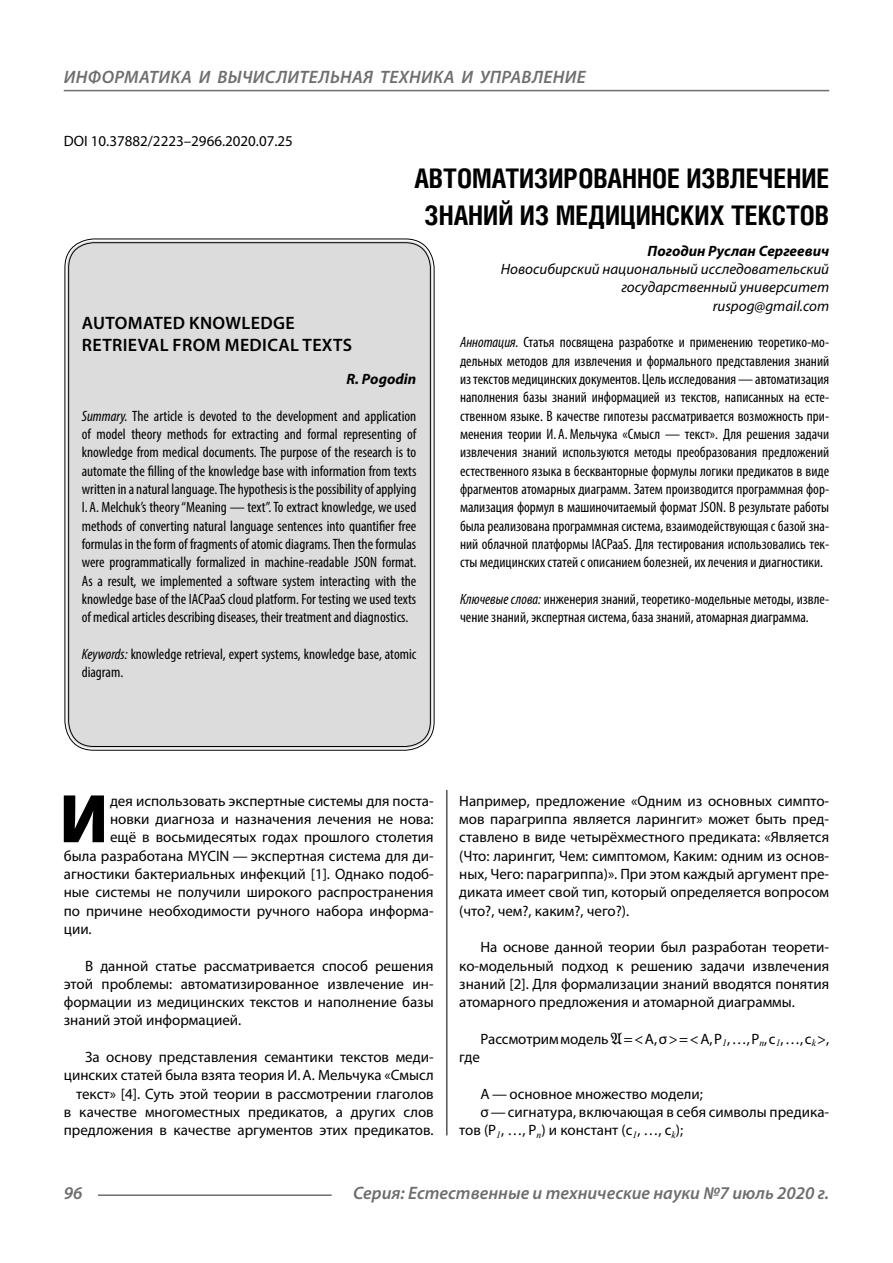
<style>
.page{position:relative;width:893px;height:1263px;background:#fff}
.page>*{position:absolute;margin:0;border:0;box-sizing:border-box;transform-origin:0 0}
.Bukvica{font:900 69.3px "Myriad Pro";color:#000}
.Header{font:700 27px/37.5px "Helios Cond C";color:#000;text-align:center}
.t1{font:italic 600 18px "Myriad Pro";color:#6e6e6e}
.Header-eng{font:600 18px/21.6px "Myriad Pro";letter-spacing:.02em;color:#000}
.Normal{font:15px/18.3px "Myriad Pro";color:#000;text-align:justify}
.Annotation-rus{font:condensed 15px/18.3px "Myriad Pro";color:#000;text-align:justify}
.Annotation-eng{font:condensed 15px/18.3px "Myriad Pro";color:#000;text-align:justify}
.Bukvica-2{font:15px "Myriad Pro";color:#000}
.Normal_0{font:15px/18.3px "Myriad Pro";color:#000}
.Author-doc{font:italic 15px/18.3px "Myriad Pro";color:#000;text-align:right}
.DOI{font:15px "Myriad Pro";color:#000}
.Author{font:italic 700 15px "Myriad Pro";color:#000}
.Author-email{font:italic 15px "Myriad Pro";color:#000}
.Author-eng{font:italic 700 15px "Myriad Pro";color:#000}
.s1{font-style:italic}
</style>
<div class="page">
<hr style="left:446px;top:787px;width:1px;height:348px;background:#000">
<div style="left:67px;top:241px;width:365px;height:507px;background:#dcdcdc;border-radius:27px"></div>
<hr style="left:98px;top:1194px;width:234px;height:2px;background:#6e6e6e">
<hr style="left:64px;top:90px;width:765px;height:1px;background:#6e6e6e">
<p class="t1" style="left:64px;top:66px;width:25px">Информатика</p>
<p class="t1" style="left:199px;top:66px;width:55px">и вычислител</p>
<p class="t1" style="left:330px;top:66px;width:23px">ьная</p>
<p class="t1" style="left:380px;top:66px;width:12px">техника</p>
<p class="t1" style="left:461px;top:66px;width:31px">и управление</p>
<p class="DOI" style="left:64px;top:132px;width:231px">DOI 10.37882/2223–2966.2020.07.25</p>
<p class="Header" style="left:414px;top:159px;width:416px">АВТОМАТИЗИРОВАННОЕ ИЗВЛЕЧЕНИЕ<br>ЗНАНИЙ ИЗ МЕДИЦИНСКИХ ТЕКСТОВ</p>
<p class="Author" style="left:648px;top:241px;width:183px">Погодин Руслан Сергеевич</p>
<p class="Author-doc" style="left:501px;top:260px;width:330px">Новосибирский национальный исследовательский государственный университет</p>
<p class="Author-email" style="left:713px;top:296px;width:118px">ruspog@gmail.com</p>
<p class="Annotation-rus" style="left:460px;top:333px;width:371px"><span class="s1">Аннотация.</span> Статья посвящена разработке и применению теоретико-мо&shy;дельных методов для извлечения и формального представления знаний из текстов медицинских документов. Цель исследования — автоматизация наполнения базы знаний информацией из текстов, написанных на есте&shy;ственном языке. В качестве гипотезы рассматривается возможность при&shy;менения теории И. А. Мельчука «Смысл — текст». Для решения задачи извлечения знаний используются методы преобразования предложений естественного языка в бескванторные формулы логики предикатов в виде фрагментов атомарных диаграмм. Затем производится программная фор&shy;мализация формул в машиночитаемый формат JSON. В результате работы была реализована программная система, взаимодействующая с базой зна&shy;ний облачной платформы IACPaaS. Для тестирования использовались тек&shy;сты медицинских статей с описанием болезней, их лечения и диагностики.</p>
<p class="Annotation-rus" style="left:460px;top:590px;width:371px"><span class="s1">Ключевые слова:</span> инженерия знаний, теоретико-модельные методы, извле&shy;чение знаний, экспертная система, база знаний, атомарная диаграмма.</p>
<p class="Header-eng" style="left:82px;top:312px;width:272px">AUTOMATED KNOWLEDGE<br>RETRIEVAL FROM MEDICAL TEXTS</p>
<p class="Author-eng" style="left:347px;top:369px;width:71px">R. Pogodin</p>
<p class="Annotation-eng" style="left:82px;top:406px;width:336px"><span class="s1">Summary.</span> The article is devoted to the development and application of model theory methods for extracting and formal representing of knowledge from medical documents. The purpose of the research is to automate the filling of the knowledge base with information from texts written in a natural language. The hypothesis is the possibility of applying I. A. Melchuk’s theory “Meaning — text”. To extract knowledge, we used methods of converting natural language sentences into quantifier free formulas in the form of fragments of atomic diagrams. Then the formulas were programmatically formalized in machine-readable JSON format.<br>As a result, we implemented a software system interacting with the knowledge base of the IACPaaS cloud platform. For testing we used texts of medical articles describing diseases, their treatment and diagnostics.</p>
<p class="Annotation-eng" style="left:82px;top:645px;width:336px"><span class="s1">Keywords:</span> knowledge retrieval, expert systems, knowledge base, atomic diagram.</p>
<p class="Bukvica" style="left:59px;top:772px;width:50px">И</p>
<p class="Bukvica-2" style="left:110px;top:791px;width:325px">дея использовать экспертные системы для поста-</p>
<p class="Bukvica-2" style="left:110px;top:810px;width:325px">новки диагноза и назначения лечения не нова:</p>
<p class="Bukvica-2" style="left:110px;top:828px;width:325px">ещё в восьмидесятых годах прошлого столетия</p>
<p class="Bukvica-2" style="left:64px;top:846px;width:371px">была разработана MYCIN — экспертная система для ди-</p>
<p class="Bukvica-2" style="left:64px;top:864px;width:371px">агностики бактериальных инфекций [1]. Однако подоб-</p>
<p class="Bukvica-2" style="left:64px;top:883px;width:371px">ные системы не получили широкого распространения</p>
<p class="Bukvica-2" style="left:64px;top:901px;width:371px">по причине необходимости ручного набора информа-</p>
<p class="Bukvica-2" style="left:64px;top:919px;width:29px">ции.</p>
<p class="Normal" style="left:64px;top:956px;width:371px;text-indent:21px">В данной статье рассматривается способ решения этой проблемы: автоматизированное извлечение ин&shy;формации из медицинских текстов и наполнение базы знаний этой информацией.</p>
<p class="Normal" style="left:64px;top:1048px;width:371px;text-align:right">За основу представления семантики текстов меди&shy;цинских статей была взята теория И.А. Мельчука «Смысл текст» [4]. Суть этой теории в рассмотрении глаголов<br>в качестве многоместных предикатов, а других слов предложения в качестве аргументов этих предикатов.</p>
<p class="Normal" style="left:459px;top:791px;width:371px">Например, предложение «Одним из основных симпто&shy;мов парагриппа является ларингит» может быть пред&shy;ставлено в виде четырёхместного предиката: «Является (Что: ларингит, Чем: симптомом, Каким: одним из основ&shy;ных, Чего: парагриппа)». При этом каждый аргумент пре&shy;диката имеет свой тип, который определяется вопросом (что?, чем?, каким?, чего?).</p>
<p class="Normal" style="left:459px;top:938px;width:371px;text-indent:21px">На основе данной теории был разработан теорети&shy;ко-модельный подход к решению задачи извлечения знаний [2]. Для формализации знаний вводятся понятия атомарного предложения и атомарной диаграммы.</p>
<p class="Normal" style="left:480px;top:1029px;width:350px">Рассмотрим модель = &lt; A, σ &gt; = &lt; A, P<sub>1</sub>, …, P<sub>n</sub>, c<sub>1</sub>, …, c<sub>k</sub> &gt;,</p>
<p class="Normal" style="left:459px;top:1048px;width:22px">где</p>
<p class="Normal" style="left:480px;top:1084px;width:224px">A — основное множество модели;</p>
<p class="Normal_0" style="left:459px;top:1103px;width:371px;text-indent:21px">σ—сигнатура, включающая в себя символы предика&shy;тов (P<sub>1</sub>, …, P<sub>n</sub>) и констант (c<sub>1</sub>, …, c<sub>k</sub>);</p>
<p class="t1" style="left:64px;top:1182px;width:20px">96</p>
<p class="t1" style="left:353px;top:1182px;width:478px">Серия: Естественные и технические науки №7 июль 2020 г.</p>
</div>
